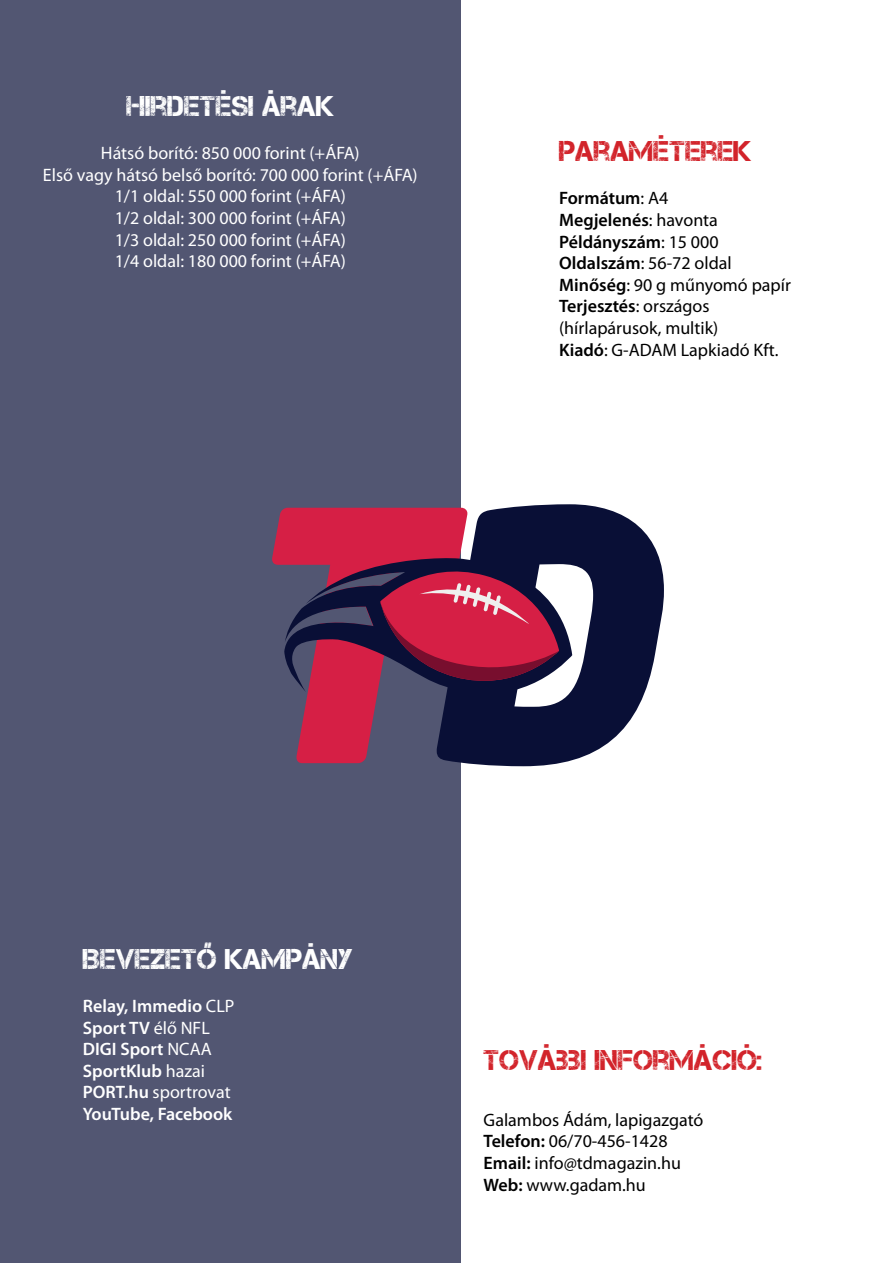
<style>
.page{position:relative;width:893px;height:1263px;background:#fff}
.page>*{position:absolute;margin:0;border:0;box-sizing:border-box;transform-origin:0 0}
.t1{font:28.5px "Captureit";color:#d2232a}
.t2{font:28.5px "Captureit";color:#fff}
.t3{font:18px/21.6px "Myriad Pro";color:#000}
.t4{font:18px/21.6px "Myriad Pro";color:#fff;text-align:center}
.t5{font:600 18px/21.6px "Myriad Pro";color:#fff}
.t6{font:italic 18px "Captureit";color:#fff}
.s1{font-weight:600}
.s2{font-weight:400}
</style>
<div class="page">
<div style="left:0;top:0;width:461px;height:1263px;background:#525672"></div>
<svg style="left:437px;top:504px;width:227px;height:262px;fill:#090f36"></svg>
<svg style="left:272px;top:508px;width:300px;height:255px"></svg>
<h1 class="t2" style="left:126px;top:90px;width:209px">HIRDETÉSI ÁRAK</h1>
<p class="t4" style="left:43px;top:142px;width:376px">Hátsó borító: 850 000 forint (+ÁFA)<br>Első vagy hátsó belső borító: 700 000 forint (+ÁFA)<br>1/1 oldal: 550 000 forint (+ÁFA)<br>1/2 oldal: 300 000 forint (+ÁFA)<br>1/3 oldal: 250 000 forint (+ÁFA)<br>1/4 oldal: 180 000 forint (+ÁFA)</p>
<h1 class="t1" style="left:559px;top:135px;width:194px">PARAMÉTEREK</h1>
<p class="t3" style="left:559px;top:187px;width:233px"><span class="s1">Formátum</span>: A4<br><span class="s1">Megjelenés</span>: havonta<br><span class="s1">Példányszám</span>: 15 000<br><span class="s1">Oldalszám</span>: 56-72 oldal<br><span class="s1">Minőség</span>: 90 g műnyomó papír<br><span class="s1">Terjesztés</span>: országos (hírlapárusok, multik)<br><span class="s1">Kiadó</span>: G-ADAM Lapkiadó Kft.</p>
<p class="t6" style="left:205px;top:929px;width:8px">„</p>
<h1 class="t2" style="left:83px;top:943px;width:271px">BEVEZETO KAMPÁNY</h1>
<p class="t5" style="left:83px;top:995px;width:153px">Relay, Immedio <span class="s2">CLP<br></span>Sport TV <span class="s2">élő NFL<br></span>DIGI Sport <span class="s2">NCAA<br></span>SportKlub <span class="s2">hazai<br></span>PORT.hu <span class="s2">sportrovat<br></span>YouTube, Facebook</p>
<h1 class="t1" style="left:484px;top:1044px;width:280px">TOVÁBBI INFORMÁCIÓ:</h1>
<p class="t3" style="left:484px;top:1109px;width:221px">Galambos Ádám, lapigazgató<br><span class="s1">Telefon:</span> 06/70-456-1428<br><span class="s1">Email:</span> info@tdmagazin.hu<br><span class="s1">Web:</span> www.gadam.hu</p>
</div>
